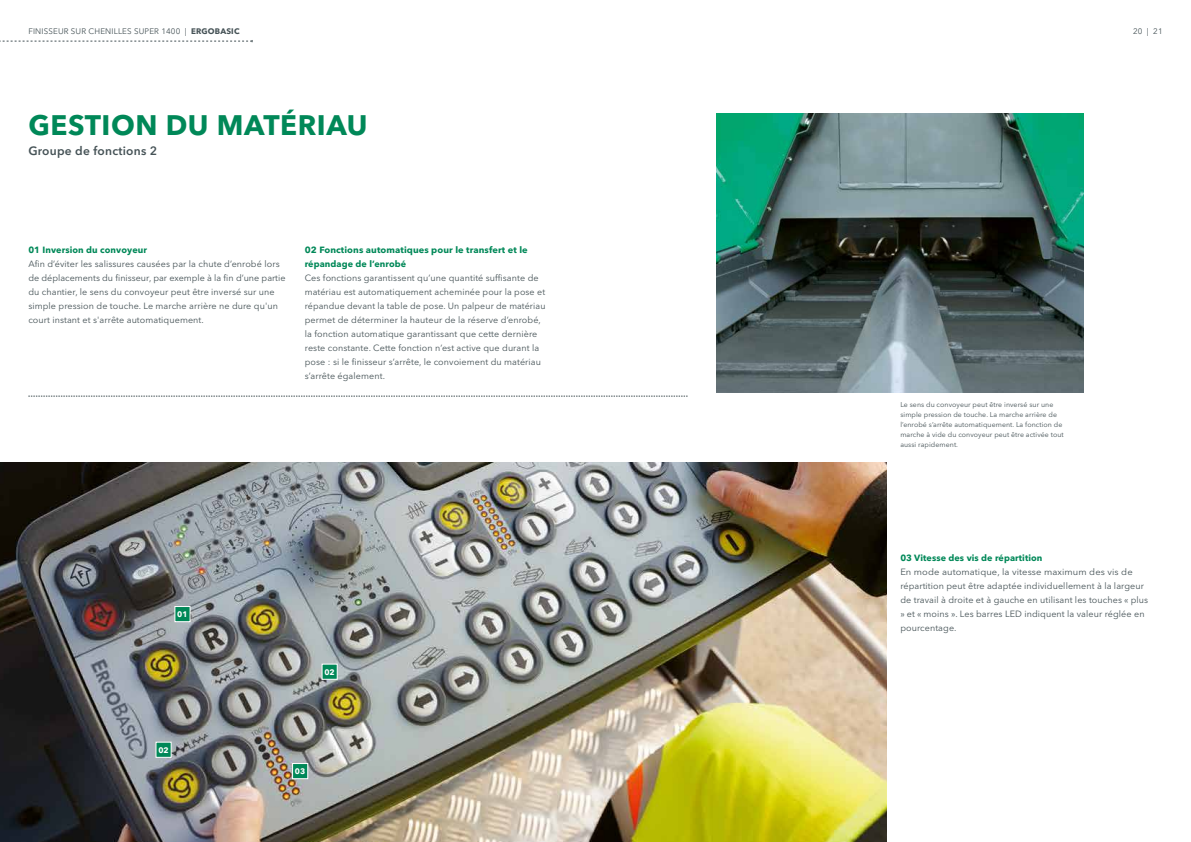
<style>
.page{position:relative;width:1191px;height:842px;background:#fff}
.page>*{position:absolute;margin:0;border:0;box-sizing:border-box;transform-origin:0 0}
.t1{font:700 28px "Avenir Next LT Pro";letter-spacing:.02em;color:#008858}
.t2{font:600 12px "Avenir Next LT Pro";letter-spacing:.02em;color:#455256}
.t3{font:9px/14px "Avenir Next LT Pro";letter-spacing:.01em;color:#455256}
.t4{font:9px/14px "Avenir Next LT Pro";letter-spacing:.01em;color:#455256;scale:1.04 1}
.t5{font:700 9px/14px "Avenir Next LT Pro";letter-spacing:.01em;color:#008858}
.t6{font:8px "Avenir Next LT Pro";letter-spacing:.02em;color:#455256}
.t7{font:700 8px "Avenir Next LT Pro";color:#fff}
.t8{font:7px/10px "Avenir Next LT Pro";letter-spacing:.01em;color:#455256}
.s1{font-weight:700}
</style>
<div class="page">
<img style="left:0;top:463px;width:886px;height:379px">
<svg style="left:174px;top:605px;width:17px;height:18px"></svg>
<svg style="left:291px;top:762px;width:18px;height:18px"></svg>
<svg style="left:155px;top:741px;width:17px;height:17px"></svg>
<svg style="left:321px;top:663px;width:17px;height:17px"></svg>
<svg style="left:28px;top:396px;width:659px;height:1px"></svg>
<img style="left:716px;top:113px;width:367px;height:280px">
<svg style="left:0;top:40px;width:253px;height:2px"></svg>
<p class="t6" style="left:28px;top:27px;width:213px">FINISSEUR SUR CHENILLES SUPER 1400 | <span class="s1">ERGOBASIC</span></p>
<p class="t6" style="left:1133px;top:27px;width:31px">20 | 21</p>
<h1 class="t1" style="left:28px;top:108px;width:341px">GESTION DU MATÉRIAU</h1>
<h2 class="t2" style="left:28px;top:143px;width:130px">Groupe de fonctions 2</h2>
<p class="t5" style="left:28px;top:243px;width:120px">01 Inversion du convoyeur</p>
<p class="t3" style="left:28px;top:257px;width:259px">Afin d’éviter les salissures causées par la chute d’enrobé lors de déplacements du finisseur, par exemple à la fin d’une partie du chantier, le sens du convoyeur peut être inversé sur une simple pression de touche. Le marche arrière ne dure qu'un court instant et s'arrête automatiquement.</p>
<p class="t5" style="left:305px;top:243px;width:224px">02 Fonctions automatiques pour le transfert et le répandage de l’enrobé</p>
<p class="t3" style="left:305px;top:271px;width:242px">Ces fonctions garantissent qu’une quantité suffisante de matériau est automatiquement acheminée pour la pose et répandue devant la table de pose. Un palpeur de matériau permet de déterminer la hauteur de la réserve d’enrobé, la fonction automatique garantissant que cette dernière reste constante. Cette fonction n’est active que durant la pose : si le finisseur s’arrête, le convoiement du matériau s’arrête également.</p>
<p class="t7" style="left:177px;top:609px;width:12px">01</p>
<p class="t7" style="left:158px;top:745px;width:12px">02</p>
<p class="t7" style="left:324px;top:667px;width:12px">02</p>
<p class="t7" style="left:295px;top:766px;width:12px">03</p>
<p class="t8" style="left:900px;top:400px;width:165px">Le sens du convoyeur peut être inversé sur une simple pression de touche. La marche arrière de l’enrobé s’arrête automatiquement. La fonction de marche à vide du convoyeur peut être activée tout aussi rapidement.</p>
<p class="t5" style="left:900px;top:551px;width:144px">03 Vitesse des vis de répartition</p>
<p class="t4" style="left:900px;top:565px;width:240px">En mode automatique, la vitesse maximum des vis de répartition peut être adaptée individuellement à la largeur de travail à droite et à gauche en utilisant les touches « plus » et « moins ». Les barres LED indiquent la valeur réglée en pourcentage.</p>
</div>
